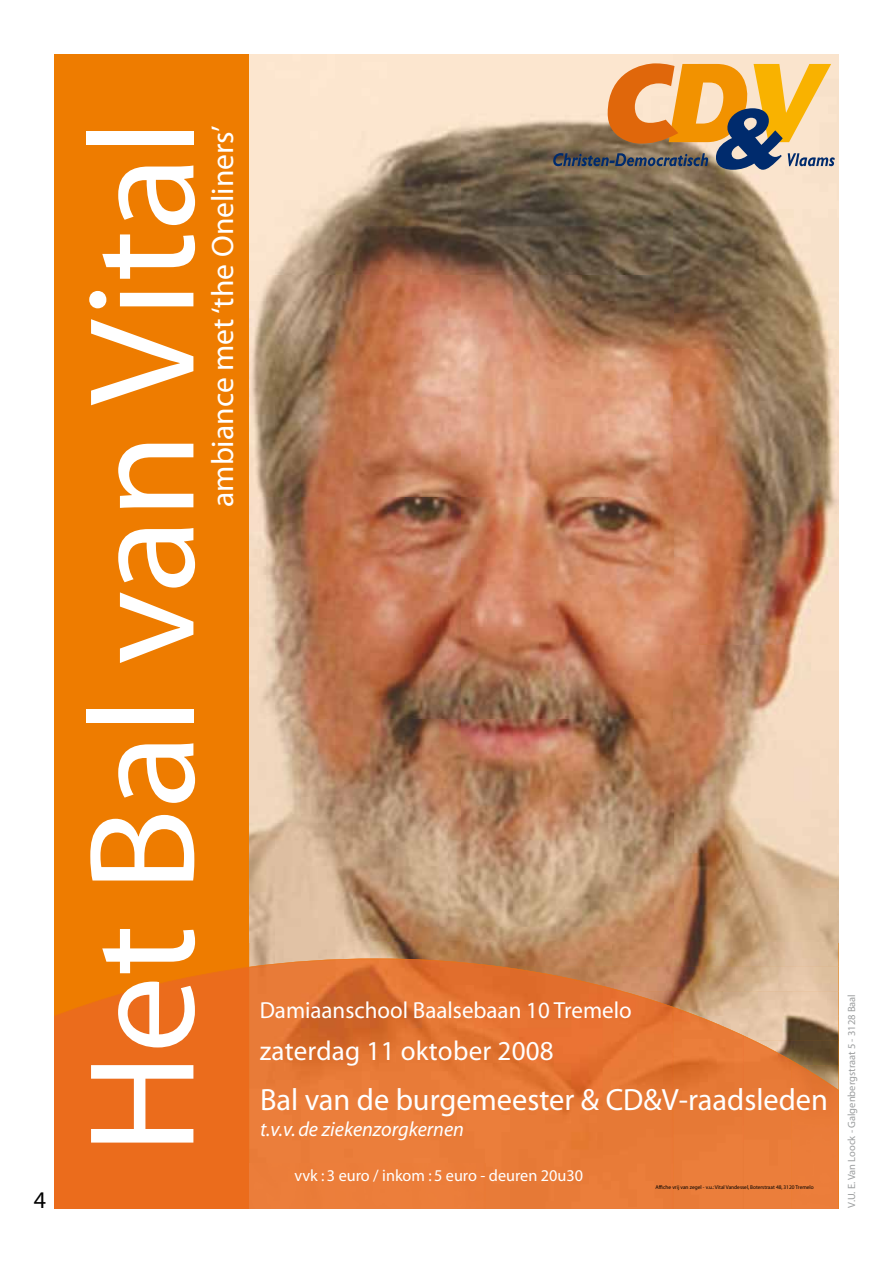
<style>
.page{position:relative;width:893px;height:1263px;background:#fff}
.page>*{position:absolute;margin:0;border:0;box-sizing:border-box;transform-origin:0 0}
.t1{font:151.8px "Myriad";color:#fff}
.t2{font:31.05px "Myriad";color:#fff}
.t3{font:30.9px "Myriad";color:#fff}
.t4{font:27.45px "Myriad";letter-spacing:.01em;color:#fff}
.t5{font:24px "Myriad Pro";color:#000}
.t6{font:23.25px "Myriad";color:#fff}
.t7{font:italic 20.55px "Myriad";color:#fff}
.t8{font:16.5px "Myriad";color:#fff}
.t9{font:10.5px "Myriad Pro";color:#9c9e9f}
.t10{font:5.55px "Myriad";color:#000}
</style>
<div class="page">
<div style="left:54px;top:54px;width:784px;height:1155px;background:#ee7c00"></div>
<img style="left:249px;top:54px;width:589px;height:912px">
<img style="left:603px;top:966px;width:235px;height:25px">
<img style="left:674px;top:991px;width:164px;height:25px">
<img style="left:744px;top:1016px;width:94px;height:24px">
<img style="left:792px;top:1040px;width:46px;height:25px">
<img style="left:815px;top:1065px;width:23px;height:4px">
<div style="left:54px;top:1017px;width:195px;height:192px;background:#eb6c1c"></div>
<img style="left:249px;top:981px;width:236px;height:228px">
<img style="left:485px;top:965px;width:118px;height:244px">
<img style="left:603px;top:986px;width:71px;height:223px">
<img style="left:673px;top:1008px;width:71px;height:201px">
<div style="left:744px;top:1036px;width:48px;height:173px;background:#e87b38"></div>
<div style="left:791px;top:1061px;width:24px;height:148px;background:#ea7d39"></div>
<div style="left:815px;top:1091px;width:23px;height:118px;background:#eb7d3a"></div>
<svg style="left:54px;top:967px;width:198px;height:50px"></svg>
<img style="left:249px;top:958px;width:330px;height:23px">
<img style="left:576px;top:980px;width:85px;height:23px">
<img style="left:657px;top:1002px;width:63px;height:23px">
<img style="left:717px;top:1024px;width:50px;height:23px">
<img style="left:764px;top:1046px;width:42px;height:23px">
<img style="left:804px;top:1069px;width:34px;height:22px">
<svg style="left:553px;top:63px;width:282px;height:107px;background:#c7a06c"></svg>
<h3 class="t5" style="left:34px;top:1185px;width:14px">4</h3>
<h1 class="t1" style="left:67px;top:1154px;width:1036px;rotate:-90deg">Het Bal van Vital</h1>
<h2 class="t2" style="left:207px;top:507px;width:383px;rotate:-90deg">ambiance met ‘the Oneliners’</h2>
<h3 class="t6" style="left:260px;top:999px;width:373px">Damiaanschool Baalsebaan 10 Tremelo</h3>
<h3 class="t4" style="left:260px;top:1037px;width:296px">zaterdag 11 oktober 2008</h3>
<h3 class="t3" style="left:260px;top:1085px;width:569px">Bal van de burgemeester &amp; CD&amp;V-raadsleden</h3>
<h3 class="t7" style="left:260px;top:1119px;width:206px">t.v.v. de ziekenzorgkernen</h3>
<h3 class="t8" style="left:295px;top:1167px;width:290px">vvk : 3 euro / inkom : 5 euro - deuren 20u30</h3>
<p class="t10" style="left:655px;top:1184px;width:160px">Affiche vrij van zegel - v.u.: Vital Vandessel, Boterstraat 48, 3120 Tremelo</p>
<h3 class="t9" style="left:845px;top:1208px;width:215px;rotate:-90deg">V.U. E. Van Loock - Galgenbergstraat 5 - 3128 Baal</h3>
</div>
